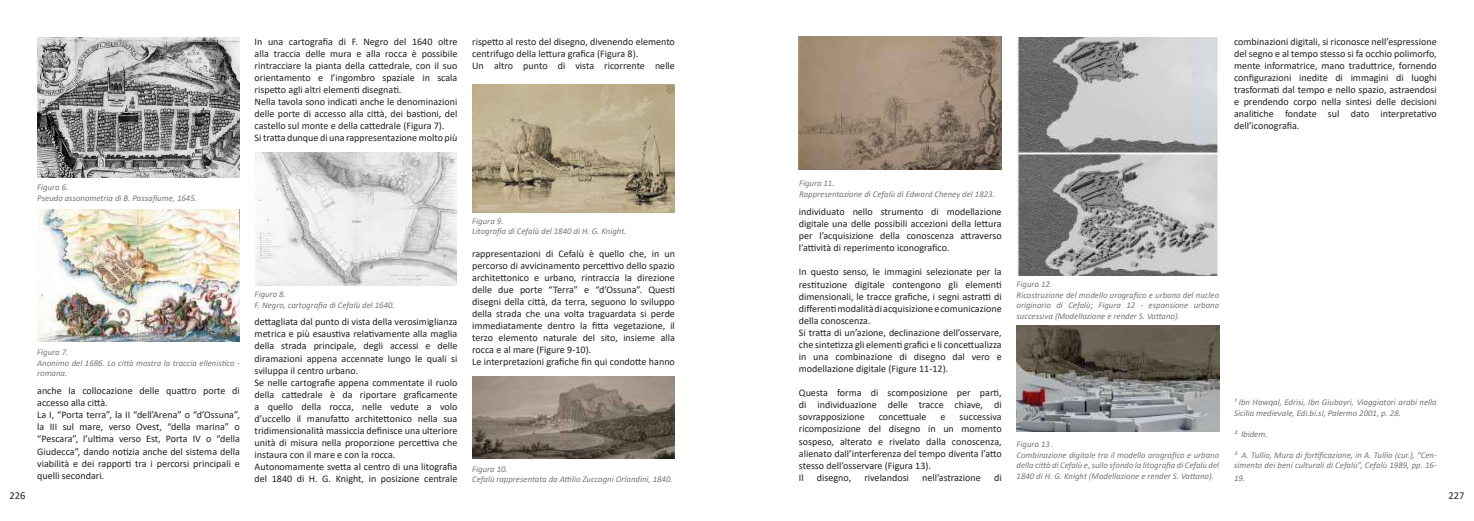
<style>
.page{position:relative;width:1474px;height:521px;background:#fff}
.page>*{position:absolute;margin:0;border:0;box-sizing:border-box;transform-origin:0 0}
.t1{font:10.5px "font 0000000020362 ba 9";color:#241f1f}
.t2{font:10.06px/12.1px "font 0000000020362 ba 9";color:#241f1f}
.t3{font:8.75px/10.5px "font 0000000020362 ba 9";color:#787779}
.t4{font:8.75px/10.5px "font 0000000020362 ba 9";color:#767577}
</style>
<div class="page">
<img style="left:256px;top:152px;width:200px;height:133px">
<img style="left:472px;top:85px;width:203px;height:127px">
<img style="left:472px;top:377px;width:203px;height:81px">
<img style="left:37px;top:37px;width:203px;height:140px">
<img style="left:37px;top:209px;width:203px;height:132px">
<img style="left:799px;top:37px;width:202px;height:133px">
<img style="left:1016px;top:37px;width:203px;height:239px">
<img style="left:1016px;top:325px;width:203px;height:106px">
<p class="t2" style="left:255px;top:36px;width:204px">In una cartografia di F. Negro del 1640 oltre alla traccia delle mura e alla rocca è possibile rintracciare la pianta della cattedrale, con il suo orientamento e l’ingombro spaziale in scala rispetto agli altri elementi disegnati.<br>Nella tavola sono indicati anche le denominazioni delle porte di accesso alla città, dei bastioni, del castello sul monte e della cattedrale (Figura 7).<br>Si tratta dunque di una rappresentazione molto più</p>
<p class="t2" style="left:472px;top:36px;width:204px">rispetto al resto del disegno, divenendo elemento centrifugo della lettura grafica (Figura 8).<br>Un altro punto di vista ricorrente nelle</p>
<p class="t3" style="left:37px;top:183px;width:161px">Figura 6.<br>Pseudo assonometria di B. Passafiume, 1645.</p>
<p class="t3" style="left:37px;top:348px;width:204px">Figura 7.<br>Anonimo del 1686. La città mostra la traccia ellenistico - romana.</p>
<p class="t2" style="left:37px;top:385px;width:204px">anche la collocazione delle quattro porte di accesso alla città.<br>La I, “Porta terra”, la II “dell’Arena” o “d’Ossuna”, la III sul mare, verso Ovest, “della marina” o “Pescara”, l’ultima verso Est, Porta IV o “della Giudecca”, dando notizia anche del sistema della viabilità e dei rapporti tra i percorsi principali e quelli secondari.</p>
<p class="t3" style="left:255px;top:290px;width:142px">Figura 8.<br>F. Negro, cartografia di Cefalù del 1640.</p>
<p class="t2" style="left:255px;top:317px;width:204px">dettagliata dal punto di vista della verosimiglianza metrica e più esaustiva relativamente alla maglia della strada principale, degli accessi e delle diramazioni appena accennate lungo le quali si sviluppa il centro urbano.<br>Se nelle cartografie appena commentate il ruolo della cattedrale è da riportare graficamente a quello della rocca, nelle vedute a volo d’uccello il manufatto architettonico nella sua tridimensionalità massiccia definisce una ulteriore unità di misura nella proporzione percettiva che instaura con il mare e con la rocca.<br>Autonomamente svetta al centro di una litografia del 1840 di H. G. Knight, in posizione centrale</p>
<p class="t3" style="left:472px;top:216px;width:156px">Figura 9.<br>Litografia di Cefalù del 1840 di H. G. Knight.</p>
<p class="t2" style="left:472px;top:248px;width:204px">rappresentazioni di Cefalù è quello che, in un percorso di avvicinamento percettivo dello spazio architettonico e urbano, rintraccia la direzione delle due porte “Terra” e “d’Ossuna”. Questi disegni della città, da terra, seguono lo sviluppo della strada che una volta traguardata si perde immediatamente dentro la fitta vegetazione, il terzo elemento naturale del sito, insieme alla rocca e al mare (Figure 9-10).<br>Le interpretazioni grafiche fin qui condotte hanno</p>
<p class="t3" style="left:472px;top:464px;width:202px">Figura 10.<br>Cefalù rappresentata da Attilio Zuccagni Orlandini, 1840.</p>
<p class="t2" style="left:1234px;top:36px;width:204px;text-align:justify">combinazioni digitali, si riconosce nell’espressione del segno e al tempo stesso si fa occhio polimorfo, mente informatrice, mano traduttrice, fornendo configurazioni inedite di immagini di luoghi trasformati dal tempo e nello spazio, astraendosi e prendendo corpo nella sintesi delle decisioni analitiche fondate sul dato interpretativo dell’iconografia.</p>
<p class="t3" style="left:799px;top:179px;width:197px">Figura 11.<br>Rappresentazione di Cefalù di Edward Cheney del 1823.</p>
<p class="t2" style="left:799px;top:206px;width:204px;text-align:justify">individuato nello strumento di modellazione digitale una delle possibili accezioni della lettura per l’acquisizione della conoscenza attraverso l’attività di reperimento iconografico.</p>
<p class="t2" style="left:799px;top:267px;width:204px">In questo senso, le immagini selezionate per la restituzione digitale contengono gli elementi dimensionali, le tracce grafiche, i segni astratti di differenti modalità di acquisizione e comunicazione della conoscenza.<br>Si tratta di un’azione, declinazione dell’osservare, che sintetizza gli elementi grafici e li concettualizza in una combinazione di disegno dal vero e modellazione digitale (Figure 11-12).</p>
<p class="t2" style="left:799px;top:388px;width:204px;text-align:justify">Questa forma di scomposizione per parti, di individuazione delle tracce chiave, di sovrapposizione</p>
<p class="t2" style="left:878px;top:412px;width:49px">concettuale</p>
<p class="t2" style="left:940px;top:412px;width:7px">e</p>
<p class="t2" style="left:799px;top:412px;width:204px;text-indent:161px">successiva ricomposizione del disegno in un momento sospeso, alterato e rivelato dalla conoscenza, alienato dall’interferenza del tempo diventa l’atto stesso dell’osservare (Figura 13).<br>Il</p>
<p class="t2" style="left:817px;top:473px;width:36px">disegno,</p>
<p class="t2" style="left:864px;top:473px;width:46px">rivelandosi</p>
<p class="t2" style="left:922px;top:473px;width:60px">nell’astrazione</p>
<p class="t2" style="left:994px;top:473px;width:9px">di</p>
<p class="t3" style="left:1016px;top:280px;width:204px">Figura 12.<br>Ricostruzione del modello orografico e urbano del nucleo originario di Cefalù; Figura 12 - espansione urbana successiva (Modellazione e render S. Vattano).</p>
<p class="t3" style="left:1016px;top:440px;width:204px">Figura 13 .<br>Combinazione digitale tra il modello orografico e urbano della città di Cefalù e, sullo sfondo la litografia di Cefalù del 1840 di H. G. Knight (Modellazione e render S. Vattano).</p>
<p class="t4" style="left:1234px;top:398px;width:204px">¹ Ibn Hawqal, Edrisi, Ibn Giubayri, Viaggiatori arabi nella<br>Sicilia medievale, Edi.bi.si, Palermo 2001, p. 28.</p>
<p class="t4" style="left:1234px;top:429px;width:35px">² Ibidem.</p>
<p class="t4" style="left:1234px;top:450px;width:204px">³ A. Tullio, Mura di fortificazione, in A. Tullio (cur.), “Cen&shy;simento dei beni culturali di Cefalù”, Cefalù 1989, pp. 16-</p>
<p class="t4" style="left:1234px;top:473px;width:13px">19.</p>
<p class="t1" style="left:9px;top:491px;width:17px">226</p>
<p class="t1" style="left:1448px;top:491px;width:17px">227</p>
</div>
